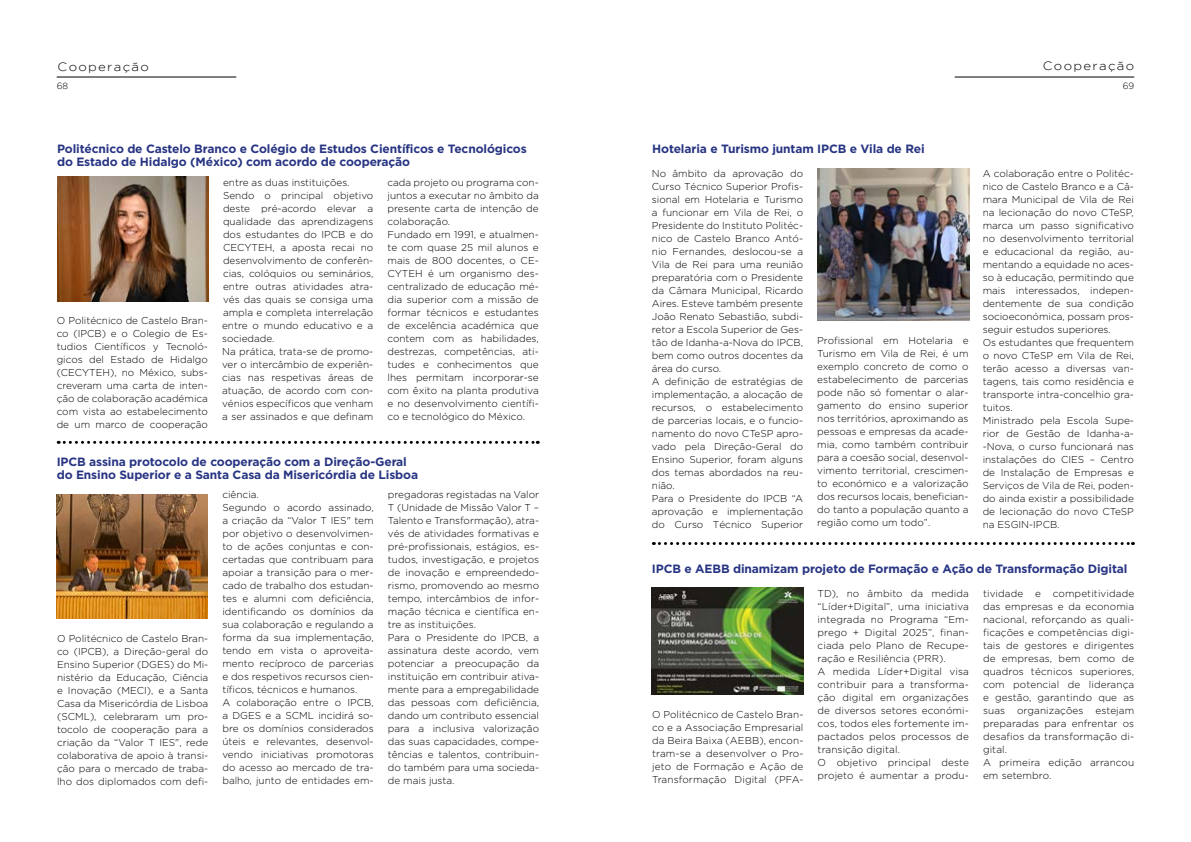
<style>
.page{position:relative;width:1191px;height:842px;background:#fff}
.page>*{position:absolute;margin:0;border:0;box-sizing:border-box;transform-origin:0 0}
.t1{font:700 12px/13px "Gotham";letter-spacing:-.01em;color:#283583}
.t2{font:300 12px "Gotham";letter-spacing:.1em;color:#000;scale:1.1 1}
.t3{font:300 10px/13px "Gotham";color:#000}
.t4{font:300 9px "Gotham";color:#000}
</style>
<div class="page">
<hr style="left:954px;top:77px;width:180px;height:1px;background:#000">
<hr style="left:57px;top:77px;width:179px;height:1px;background:#000">
<img style="left:58px;top:177px;width:151px;height:124px">
<img style="left:57px;top:494px;width:151px;height:124px">
<svg style="left:58px;top:441px;width:480px;height:3px"></svg>
<svg style="left:653px;top:542px;width:480px;height:3px"></svg>
<img style="left:817px;top:169px;width:152px;height:151px">
<img style="left:652px;top:587px;width:151px;height:107px">
<p class="t2" style="left:58px;top:60px;width:85px">Cooperação</p>
<p class="t2" style="left:1042px;top:59px;width:85px">Cooperação</p>
<p class="t4" style="left:57px;top:81px;width:13px">68</p>
<p class="t4" style="left:1122px;top:81px;width:13px">69</p>
<p class="t1" style="left:57px;top:142px;width:471px">Politécnico de Castelo Branco e Colégio de Estudos Científicos e Tecnológicos do Estado de Hidalgo (México) com acordo de cooperação</p>
<p class="t3" style="left:57px;top:314px;width:153px;text-align:justify">O Politécnico de Castelo Bran&shy;co (IPCB) e o Colegio de Es&shy;tudios Científicos y Tecnoló&shy;gicos del Estado de Hidalgo (CECYTEH), no México, subs&shy;creveram uma carta de inten&shy;ção de colaboração académica com vista ao estabelecimento de um marco de cooperação</p>
<p class="t3" style="left:222px;top:176px;width:153px">entre as duas instituições.<br>Sendo o principal objetivo deste pré-acordo elevar a qualidade das aprendizagens dos estudantes do IPCB e do<br>CECYTEH, a aposta recai no desenvolvimento de conferên&shy;cias, colóquios ou seminários, entre outras atividades atra&shy;vés das quais se consiga uma ampla e completa interrelação entre o mundo educativo e a sociedade.<br>Na prática, trata-se de promo&shy;ver o intercâmbio de experiên&shy;cias nas respetivas áreas de atuação, de acordo com con&shy;vénios específicos que venham a ser assinados e que definam</p>
<p class="t3" style="left:387px;top:176px;width:153px">cada projeto ou programa con&shy;juntos a executar no âmbito da presente carta de intenção de colaboração.<br>Fundado em 1991, e atualmen&shy;te com quase 25 mil alunos e mais de 800 docentes, o CE-<br>CYTEH é um organismo des&shy;centralizado de educação mé&shy;dia superior com a missão de formar técnicos e estudantes de excelência académica que contem com as habilidades, destrezas, competências, ati&shy;tudes e conhecimentos que lhes permitam incorporar-se com êxito na planta produtiva e no desenvolvimento científi&shy;co e tecnológico do México.</p>
<p class="t1" style="left:57px;top:455px;width:363px">IPCB assina protocolo de cooperação com a Direção-Geral do Ensino Superior e a Santa Casa da Misericórdia de Lisboa</p>
<p class="t3" style="left:57px;top:632px;width:153px;text-align:justify">O Politécnico de Castelo Bran&shy;co (IPCB), a Direção-geral do Ensino Superior (DGES) do Mi&shy;nistério da Educação, Ciência e Inovação (MECI), e a Santa Casa da Misericórdia de Lisboa (SCML), celebraram um pro&shy;tocolo de cooperação para a criação da “Valor T IES", rede colaborativa de apoio à transi&shy;ção para o mercado de traba&shy;lho dos diplomados com defi-</p>
<p class="t3" style="left:222px;top:488px;width:153px">ciência.<br>Segundo o acordo assinado, a criação da “Valor T IES" tem por objetivo o desenvolvimen&shy;to de ações conjuntas e con&shy;certadas que contribuam para apoiar a transição para o mer&shy;cado de trabalho dos estudan&shy;tes e alumni com deficiência, identificando os domínios da sua colaboração e regulando a forma da sua implementação, tendo em vista o aproveita&shy;mento recíproco de parcerias e dos respetivos recursos cien&shy;tíficos, técnicos e humanos.<br>A colaboração entre o IPCB, a DGES e a SCML incidirá so&shy;bre os domínios considerados úteis e relevantes, desenvol&shy;vendo iniciativas promotoras do acesso ao mercado de tra&shy;balho, junto de entidades em-</p>
<p class="t3" style="left:388px;top:488px;width:153px">pregadoras registadas na Valor<br>T (Unidade de Missão Valor T –<br>Talento e Transformação), atra&shy;vés de atividades formativas e pré-profissionais, estágios, es&shy;tudos, investigação, e projetos de inovação e empreendedo&shy;rismo, promovendo ao mesmo tempo, intercâmbios de infor&shy;mação técnica e científica en&shy;tre as instituições.<br>Para o Presidente do IPCB, a assinatura deste acordo, vem potenciar a preocupação da instituição em contribuir ativa&shy;mente para a empregabilidade das pessoas com deficiência, dando um contributo essencial para a inclusiva valorização das suas capacidades, compe&shy;tências e talentos, contribuin&shy;do também para uma socieda&shy;de mais justa.</p>
<p class="t1" style="left:652px;top:142px;width:274px">Hotelaria e Turismo juntam IPCB e Vila de Rei</p>
<p class="t3" style="left:652px;top:166px;width:153px">No âmbito da aprovação do<br>Curso Técnico Superior Profis&shy;sional em Hotelaria e Turismo a funcionar em Vila de Rei, o<br>Presidente do Instituto Politéc&shy;nico de Castelo Branco Antó&shy;nio Fernandes, deslocou-se a<br>Vila de Rei para uma reunião preparatória com o Presidente da Câmara Municipal, Ricardo<br>Aires. Esteve também presente<br>João Renato Sebastião, subdi&shy;retor a Escola Superior de Ges&shy;tão de Idanha-a-Nova do IPCB, bem como outros docentes da área do curso.<br>A definição de estratégias de implementação, a alocação de recursos, o estabelecimento de parcerias locais, e o funcio&shy;namento do novo CTeSP apro&shy;vado pela Direção-Geral do<br>Ensino Superior, foram alguns dos temas abordados na reu&shy;nião.<br>Para o Presidente do IPCB “A aprovação e implementação do Curso Técnico Superior</p>
<p class="t3" style="left:817px;top:333px;width:153px;text-align:justify">Profissional em Hotelaria e Turismo em Vila de Rei, é um exemplo concreto de como o estabelecimento de parcerias pode não só fomentar o alar&shy;gamento do ensino superior nos territórios, aproximando as pessoas e empresas da acade&shy;mia, como também contribuir para a coesão social, desenvol&shy;vimento territorial, crescimen&shy;to económico e a valorização dos recursos locais, benefician&shy;do tanto a população quanto a região como um todo”.</p>
<p class="t3" style="left:982px;top:166px;width:153px">A colaboração entre o Politéc&shy;nico de Castelo Branco e a Câ&shy;mara Municipal de Vila de Rei na lecionação do novo CTeSP, marca um passo significativo no desenvolvimento territorial e educacional da região, au&shy;mentando a equidade no aces&shy;so à educação, permitindo que mais interessados, indepen&shy;dentemente de sua condição socioeconómica, possam pros&shy;seguir estudos superiores.<br>Os estudantes que frequentem o novo CTeSP em Vila de Rei, terão acesso a diversas van&shy;tagens, tais como residência e transporte intra-concelhio gra&shy;tuitos.<br>Ministrado pela Escola Supe&shy;rior de Gestão de Idanha-a--Nova, o curso funcionará nas instalações do CIES – Centro de Instalação de Empresas e<br>Serviços de Vila de Rei, poden&shy;do ainda existir a possibilidade de lecionação do novo CTeSP na ESGIN-IPCB.</p>
<p class="t1" style="left:652px;top:562px;width:477px">IPCB e AEBB dinamizam projeto de Formação e Ação de Transformação Digital</p>
<p class="t3" style="left:652px;top:707px;width:153px;text-align:justify">O Politécnico de Castelo Bran&shy;co e a Associação Empresarial da Beira Baixa (AEBB), encon&shy;tram-se a desenvolver o Pro&shy;jeto de Formação e Ação de Transformação Digital (PFA-</p>
<p class="t3" style="left:817px;top:586px;width:153px">TD), no âmbito da medida “Líder+Digital”, uma iniciativa integrada no Programa “Em&shy;prego + Digital 2025”, finan&shy;ciada pelo Plano de Recupe&shy;ração e Resiliência (PRR).<br>A medida Líder+Digital visa contribuir para a transforma&shy;ção digital em organizações de diversos setores económi&shy;cos, todos eles fortemente im&shy;pactados pelos processos de transição digital.<br>O objetivo principal deste projeto é aumentar a produ-</p>
<p class="t3" style="left:983px;top:586px;width:153px">tividade e competitividade das empresas e da economia nacional, reforçando as quali&shy;ficações e competências digi&shy;tais de gestores e dirigentes de empresas, bem como de quadros técnicos superiores, com potencial de liderança e gestão, garantindo que as suas organizações estejam preparadas para enfrentar os desafios da transformação di&shy;gital.<br>A primeira edição arrancou em setembro.</p>
</div>
